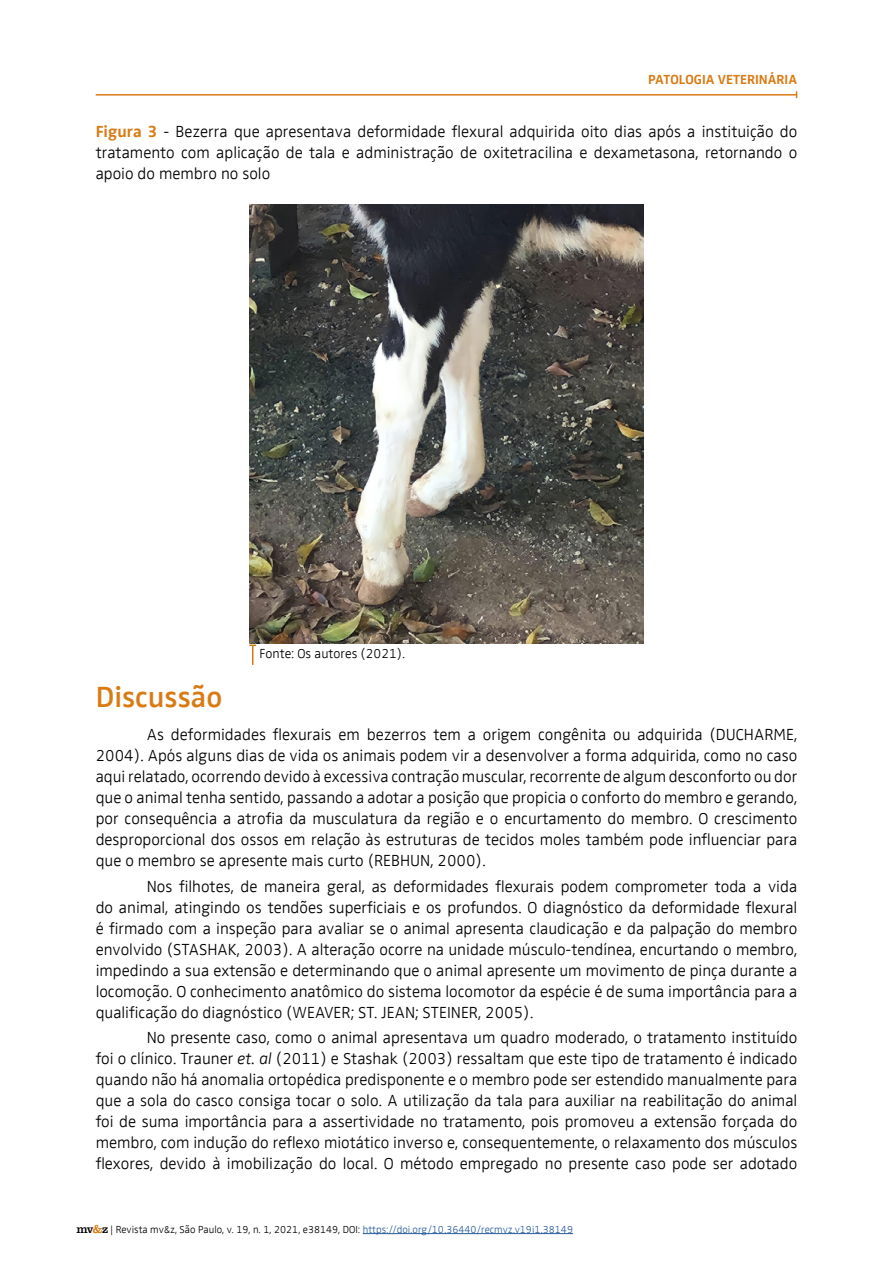
<style>
.page{position:relative;width:893px;height:1263px;background:#fff}
.page>*{position:absolute;margin:0;border:0;box-sizing:border-box;transform-origin:0 0}
.t1{font:30px "Zwo Web Pro Semibold W04 Rg";color:#d97b14}
.t2{font:16.5px/21px "Zwo Web Pro Light W04 Regular";color:#000;text-align:justify}
.t3{font:13.5px "Zwo Web Pro Light W04 Regular";color:#000}
.t4{font:13.5px "Zwo Web Pro Bold W04 Regular";color:#d97b14}
.t5{font:10.5px "Zwo Web Pro Light W04 Regular";color:#000}
.s1{font-family:"Zwo Web Pro Bold W04 Regular";color:#d97b14}
.s2{font-family:"Zwo Web Pro Light Italic W04 Rg"}
.s3{font-family:"Clarendon LT Std";font-size:12px}
.s4{font-family:"Clarendon LT Std";font-size:12px;color:#d97b14}
.s5{color:#275b9b}
</style>
<div class="page">
<hr style="left:96px;top:94px;width:700px;height:2px;background:#d97b14">
<hr style="left:363px;top:1233px;width:210px;height:1px;background:#275b9b">
<img style="left:249px;top:204px;width:395px;height:439px">
<svg style="left:249px;top:644px;width:7px;height:21px"></svg>
<p class="t4" style="left:648px;top:69px;width:151px">PATOLOGIA VETERINÁRIA</p>
<p class="t2" style="left:96px;top:120px;width:703px"><span class="s1">Figura 3</span> - Bezerra que apresentava deformidade flexural adquirida oito dias após a instituição do tratamento com aplicação de tala e administração de oxitetracilina e dexametasona, retornando o apoio do membro no solo</p>
<p class="t3" style="left:259px;top:643px;width:147px">Fonte: Os autores (2021).</p>
<h1 class="t1" style="left:96px;top:674px;width:128px">Discussão</h1>
<p class="t2" style="left:96px;top:723px;width:703px;text-indent:51px">As deformidades flexurais em bezerros tem a origem congênita ou adquirida (DUCHARME, 2004). Após alguns dias de vida os animais podem vir a desenvolver a forma adquirida, como no caso aqui relatado, ocorrendo devido à excessiva contração muscular, recorrente de algum desconforto ou dor que o animal tenha sentido, passando a adotar a posição que propicia o conforto do membro e gerando, por consequência a atrofia da musculatura da região e o encurtamento do membro. O crescimento desproporcional dos ossos em relação às estruturas de tecidos moles também pode influenciar para que o membro se apresente mais curto (REBHUN, 2000).</p>
<p class="t2" style="left:96px;top:874px;width:703px;text-indent:51px">Nos filhotes, de maneira geral, as deformidades flexurais podem comprometer toda a vida do animal, atingindo os tendões superficiais e os profundos. O diagnóstico da deformidade flexural é firmado com a inspeção para avaliar se o animal apresenta claudicação e da palpação do membro envolvido (STASHAK, 2003). A alteração ocorre na unidade músculo-tendínea, encurtando o membro, impedindo a sua extensão e determinando que o animal apresente um movimento de pinça durante a locomoção. O conhecimento anatômico do sistema locomotor da espécie é de suma importância para a qualificação do diagnóstico (WEAVER; ST. JEAN; STEINER, 2005).</p>
<p class="t2" style="left:96px;top:1026px;width:703px;text-indent:51px">No presente caso, como o animal apresentava um quadro moderado, o tratamento instituído foi o clínico. Trauner <span class="s2">et. al</span> (2011) e Stashak (2003) ressaltam que este tipo de tratamento é indicado quando não há anomalia ortopédica predisponente e o membro pode ser estendido manualmente para que a sola do casco consiga tocar o solo. A utilização da tala para auxiliar na reabilitação do animal foi de suma importância para a assertividade no tratamento, pois promoveu a extensão forçada do membro, com indução do reflexo miotático inverso e, consequentemente, o relaxamento dos músculos flexores, devido à imobilização do local. O método empregado no presente caso pode ser adotado</p>
<p class="t5" style="left:77px;top:1221px;width:498px"><span class="s3">mv</span><span class="s4">&amp;</span><span class="s3">z</span> | Revista mv&amp;z, São Paulo, v. 19, n. 1, 2021, e38149, DOI: <span class="s5">https://doi.org/10.36440/recmvz.v19i1.38149</span></p>
</div>
